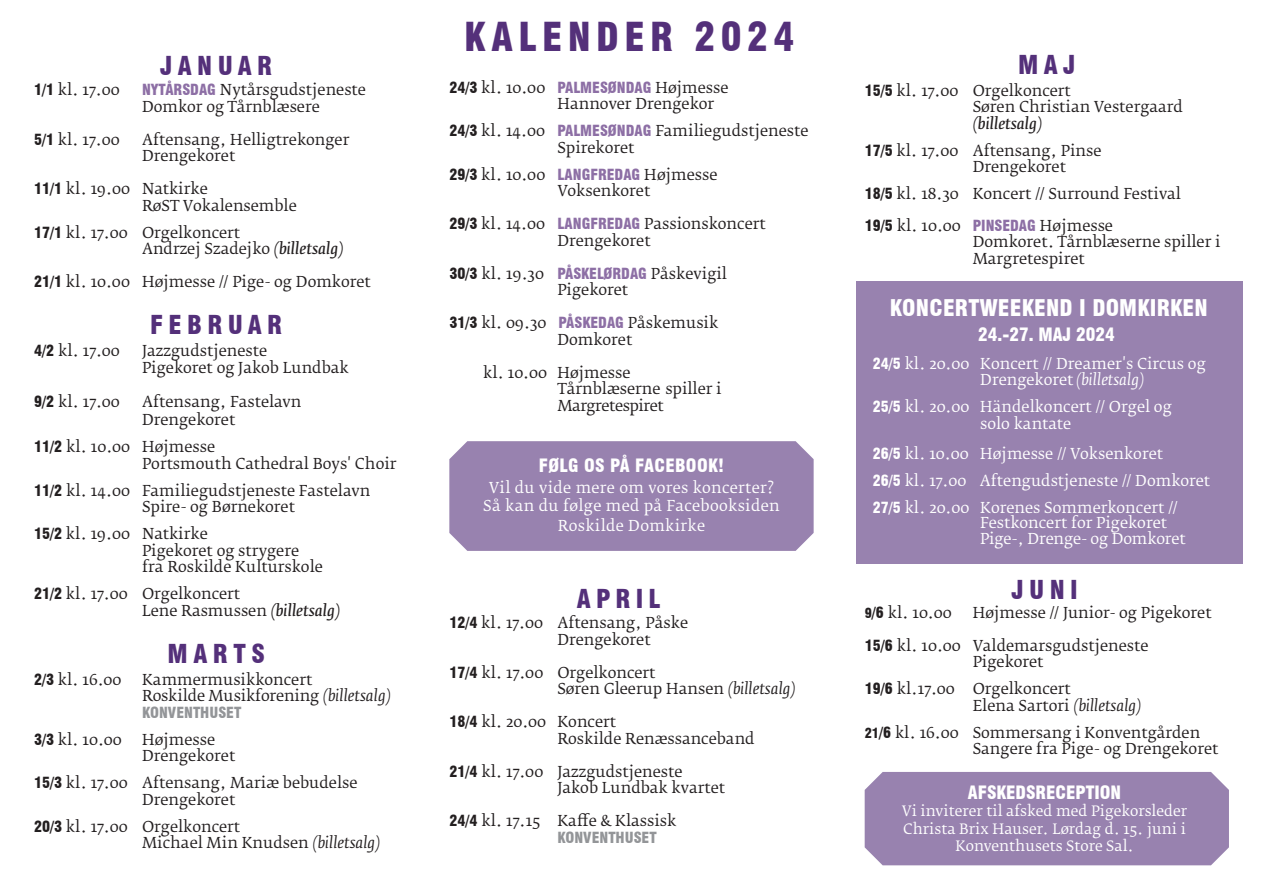
<style>
.page{position:relative;width:1263px;height:893px;background:#fff}
.page>*{position:absolute;margin:0;border:0;box-sizing:border-box;transform-origin:0 0}
.t1{font:900 condensed 39px "Swiss 721 BT";letter-spacing:.14em;color:#54307a}
.t2{font:900 condensed 25.5px "Swiss 721 BT";letter-spacing:.21em;color:#54307a}
.t3{font:900 condensed 22.5px "Swiss 721 BT";letter-spacing:.01em;color:#fff}
.t4{font:900 condensed 18px "Swiss 721 BT";color:#fff}
.t5{font:900 condensed 18px "Swiss 721 BT";letter-spacing:.02em;color:#fff}
.t6{font:15px/16.5px "Fedra Serif B Std";color:#231f20}
.t7{font:15px/16.5px "Fedra Serif B Std";color:#fff}
.t8{font:15px "Fedra Serif B Std";letter-spacing:.02em;color:#fff}
.t9{font:900 condensed 15px "Swiss 721 BT";color:#939598}
.t10{font:14.25px/17.1px "Fedra Serif B Std";color:#fff;text-align:center}
.s1{font-family:"Swiss 721 BT";font-weight:900;font-stretch:condensed}
.s2{font-family:"Swiss 721 BT";font-weight:900;font-stretch:condensed;color:#8d6fa5}
.s3{font-weight:600;font-style:italic}
.s4{font-style:italic}
.s5{font-family:"Swiss 721 BT";font-weight:900;font-stretch:condensed;color:#939598}
.s6{font-family:"Swiss 721 BT";font-weight:900;font-stretch:condensed;font-size:13.5px}
</style>
<div class="page">
<div style="left:856px;top:281px;width:387px;height:282px;background:#9882af"></div>
<div style="left:865px;top:772px;width:364px;height:93px;background:#9882af"></div>
<div style="left:449px;top:441px;width:365px;height:110px;background:#9882af"></div>
<p class="t1" style="left:464px;top:13px;width:332px">KALENDER 2024</p>
<p class="t2" style="left:160px;top:50px;width:114px">JANUAR</p>
<p class="t2" style="left:1018px;top:49px;width:59px">MAJ</p>
<p class="t6" style="left:34px;top:82px;width:87px"><span class="s1">1/1</span> kl. 17.00</p>
<p class="t6" style="left:142px;top:82px;width:225px"><span class="s2">NYTÅRSDAG</span> Nytårsgudstjeneste<br>Domkor og Tårnblæsere</p>
<p class="t6" style="left:34px;top:131px;width:87px"><span class="s1">5/1</span> kl. 17.00</p>
<p class="t6" style="left:142px;top:131px;width:209px">Aftensang, Helligtrekonger</p>
<p class="t6" style="left:142px;top:148px;width:95px">Drengekoret</p>
<p class="t6" style="left:34px;top:181px;width:175px"><span class="s1">11/1</span> kl. 19.00 Natkirke</p>
<p class="t6" style="left:142px;top:197px;width:156px">RøST Vokalensemble</p>
<p class="t6" style="left:142px;top:224px;width:203px;text-indent:-108px"><span class="s1">17/1</span> kl. 17.00 Orgelkoncert<br>Andrzej Szadejko <span class="s3">(billetsalg)</span></p>
<p class="t6" style="left:34px;top:274px;width:338px"><span class="s1">21/1</span> kl. 10.00 Højmesse // Pige- og Domkoret</p>
<p class="t2" style="left:150px;top:309px;width:133px">FEBRUAR</p>
<p class="t6" style="left:34px;top:343px;width:87px"><span class="s1">4/2</span> kl. 17.00</p>
<p class="t6" style="left:142px;top:343px;width:208px">Jazzgudstjeneste<br>Pigekoret og Jakob Lundbak</p>
<p class="t6" style="left:34px;top:394px;width:87px"><span class="s1">9/2</span> kl. 17.00</p>
<p class="t6" style="left:142px;top:393px;width:161px;line-height:18px">Aftensang, Fastelavn<br>Drengekoret</p>
<p class="t6" style="left:142px;top:439px;width:256px;text-indent:-108px"><span class="s1">11/2</span> kl. 10.00 Højmesse<br>Portsmouth Cathedral Boys' Choir</p>
<p class="t6" style="left:142px;top:482px;width:230px;text-indent:-108px"><span class="s1">11/2</span> kl. 14.00 Familiegudstjeneste Fastelavn<br>Spire- og Børnekoret</p>
<p class="t6" style="left:142px;top:526px;width:182px;text-indent:-108px"><span class="s1">15/2</span> kl. 19.00 Natkirke<br>Pigekoret og strygere fra Roskilde Kulturskole</p>
<p class="t6" style="left:142px;top:586px;width:200px;text-indent:-108px"><span class="s1">21/2</span> kl. 17.00 Orgelkoncert<br>Lene Rasmussen <span class="s3">(billetsalg)</span></p>
<p class="t2" style="left:167px;top:638px;width:99px">MARTS</p>
<p class="t6" style="left:34px;top:671px;width:89px"><span class="s1">2/3</span> kl. 16.00</p>
<p class="t6" style="left:142px;top:671px;width:250px">Kammermusikkoncert<br>Roskilde Musikforening <span class="s4">(billetsalg)<br></span><span class="s5">KONVENTHUSET</span></p>
<p class="t6" style="left:34px;top:731px;width:89px"><span class="s1">3/3</span> kl. 10.00</p>
<p class="t6" style="left:142px;top:731px;width:95px">Højmesse<br>Drengekoret</p>
<p class="t6" style="left:142px;top:775px;width:217px;text-indent:-108px"><span class="s1">15/3</span> kl. 17.00 Aftensang, Mariæ bebudelse<br>Drengekoret</p>
<p class="t6" style="left:142px;top:818px;width:240px;text-indent:-108px"><span class="s1">20/3</span> kl. 17.00 Orgelkoncert<br>Michael Min Knudsen <span class="s4">(billetsalg)</span></p>
<p class="t6" style="left:557px;top:79px;width:173px;text-indent:-108px"><span class="s1">24/3</span> kl. 10.00 <span class="s2">PALMESØNDAG</span> Højmesse<br>Hannover Drengekor</p>
<p class="t6" style="left:449px;top:123px;width:361px"><span class="s1">24/3</span> kl. 14.00 <span class="s2">PALMESØNDAG</span> Familiegudstjeneste</p>
<p class="t6" style="left:557px;top:139px;width:79px">Spirekoret</p>
<p class="t6" style="left:557px;top:166px;width:162px;text-indent:-108px"><span class="s1">29/3</span> kl. 10.00 <span class="s2">LANGFREDAG</span> Højmesse<br>Voksenkoret</p>
<p class="t6" style="left:449px;top:216px;width:318px"><span class="s1">29/3</span> kl. 14.00 <span class="s2">LANGFREDAG</span> Passionskoncert</p>
<p class="t6" style="left:557px;top:232px;width:95px">Drengekoret</p>
<p class="t6" style="left:449px;top:265px;width:279px"><span class="s1">30/3</span> kl. 19.30 <span class="s2">PÅSKELØRDAG</span> Påskevigil</p>
<p class="t6" style="left:557px;top:282px;width:72px">Pigekoret</p>
<p class="t6" style="left:557px;top:315px;width:162px;text-indent:-108px"><span class="s1">31/3</span> kl. 09.30 <span class="s2">PÅSKEDAG</span> Påskemusik<br>Domkoret</p>
<p class="t6" style="left:483px;top:364px;width:149px">kl. 10.00 Højmesse</p>
<p class="t6" style="left:557px;top:381px;width:166px">Tårnblæserne spiller i<br>Margretespiret</p>
<p class="t5" style="left:539px;top:455px;width:187px">FØLG OS PÅ FACEBOOK!</p>
<p class="t8" style="left:489px;top:479px;width:287px">Vil du vide mere om vores koncerter?</p>
<p class="t8" style="left:483px;top:497px;width:298px">Så kan du følge med på Facebooksiden</p>
<p class="t8" style="left:558px;top:517px;width:149px">Roskilde Domkirke</p>
<p class="t2" style="left:577px;top:583px;width:85px">APRIL</p>
<p class="t6" style="left:557px;top:615px;width:132px;text-indent:-108px"><span class="s1">12/4</span> kl. 17.00 Aftensang, Påske<br>Drengekoret</p>
<p class="t6" style="left:557px;top:664px;width:240px;text-indent:-108px"><span class="s1">17/4</span> kl. 17.00 Orgelkoncert<br>Søren Gleerup Hansen <span class="s4">(billetsalg)</span></p>
<p class="t6" style="left:557px;top:714px;width:199px;text-indent:-108px"><span class="s1">18/4</span> kl. 20.00 Koncert<br>Roskilde Renæssanceband</p>
<p class="t6" style="left:557px;top:763px;width:169px;text-indent:-108px"><span class="s1">21/4</span> kl. 17.00 Jazzgudstjeneste<br>Jakob Lundbak kvartet</p>
<p class="t6" style="left:449px;top:813px;width:229px"><span class="s1">24/4</span> kl. 17.15 Kaffe &amp; Klassisk</p>
<p class="t9" style="left:557px;top:828px;width:101px">KONVENTHUSET</p>
<p class="t6" style="left:973px;top:82px;width:212px;text-indent:-108px"><span class="s1">15/5</span> kl. 17.00 Orgelkoncert<br>Søren Christian Vestergaard <span class="s3">(billetsalg)</span></p>
<p class="t6" style="left:865px;top:142px;width:238px"><span class="s1">17/5</span> kl. 17.00 Aftensang, Pinse</p>
<p class="t6" style="left:973px;top:159px;width:95px">Drengekoret</p>
<p class="t6" style="left:865px;top:186px;width:318px"><span class="s1">18/5</span> kl. 18.30 Koncert // Surround Festival</p>
<p class="t6" style="left:973px;top:217px;width:249px;text-indent:-108px"><span class="s1">19/5</span> kl. 10.00 <span class="s2">PINSEDAG</span> Højmesse<br>Domkoret. Tårnblæserne spiller i</p>
<p class="t6" style="left:973px;top:250px;width:114px">Margretespiret</p>
<p class="t3" style="left:890px;top:295px;width:319px">KONCERTWEEKEND I DOMKIRKEN</p>
<p class="t4" style="left:978px;top:324px;width:138px">24.-27. MAJ 2024</p>
<p class="t7" style="left:980px;top:355px;width:227px;text-indent:-107px"><span class="s1">24/5</span> kl. 20.00 Koncert // Dreamer's Circus og<br>Drengekoret <span class="s4">(billetsalg)</span></p>
<p class="t7" style="left:873px;top:399px;width:301px;text-align:center"><span class="s1">25/5</span> kl. 20.00 Händelkoncert // Orgel og solo kantate</p>
<p class="t7" style="left:873px;top:445px;width:292px"><span class="s1">26/5</span> kl. 10.00 Højmesse // Voksenkoret</p>
<p class="t7" style="left:873px;top:472px;width:339px"><span class="s1">26/5</span> kl. 17.00 Aftengudstjeneste // Domkoret</p>
<p class="t7" style="left:980px;top:500px;width:199px;line-height:15px;text-indent:-107px"><span class="s1">27/5</span> kl. 20.00 Korenes Sommerkoncert //<br>Festkoncert for Pigekoret</p>
<p class="t7" style="left:980px;top:531px;width:207px">Pige-, Drenge- og Domkoret</p>
<p class="t2" style="left:1011px;top:574px;width:68px">JUNI</p>
<p class="t6" style="left:865px;top:604px;width:89px"><span class="s6">9</span><span class="s1">/6</span> kl. 10.00</p>
<p class="t6" style="left:973px;top:604px;width:241px">Højmesse // Junior- og Pigekoret</p>
<p class="t6" style="left:865px;top:637px;width:285px"><span class="s1">15/6</span> kl. 10.00 Valdemarsgudstjeneste</p>
<p class="t6" style="left:973px;top:654px;width:72px">Pigekoret</p>
<p class="t6" style="left:973px;top:681px;width:170px;text-indent:-108px"><span class="s1">19/6</span> kl.17.00 Orgelkoncert<br>Elena Sartori <span class="s4">(billetsalg)</span></p>
<p class="t6" style="left:973px;top:724px;width:247px;text-indent:-108px"><span class="s6">21</span><span class="s1">/6</span> kl. 16.00 Sommersang i Konventgården<br>Sangere fra Pige- og Drengekoret</p>
<p class="t4" style="left:968px;top:782px;width:155px">AFSKEDSRECEPTION</p>
<p class="t10" style="left:902px;top:803px;width:287px">Vi inviterer til afsked med Pigekorsleder<br>Christa Brix Hauser. Lørdag d. 15. juni i<br>Konventhusets Store Sal.</p>
</div>
